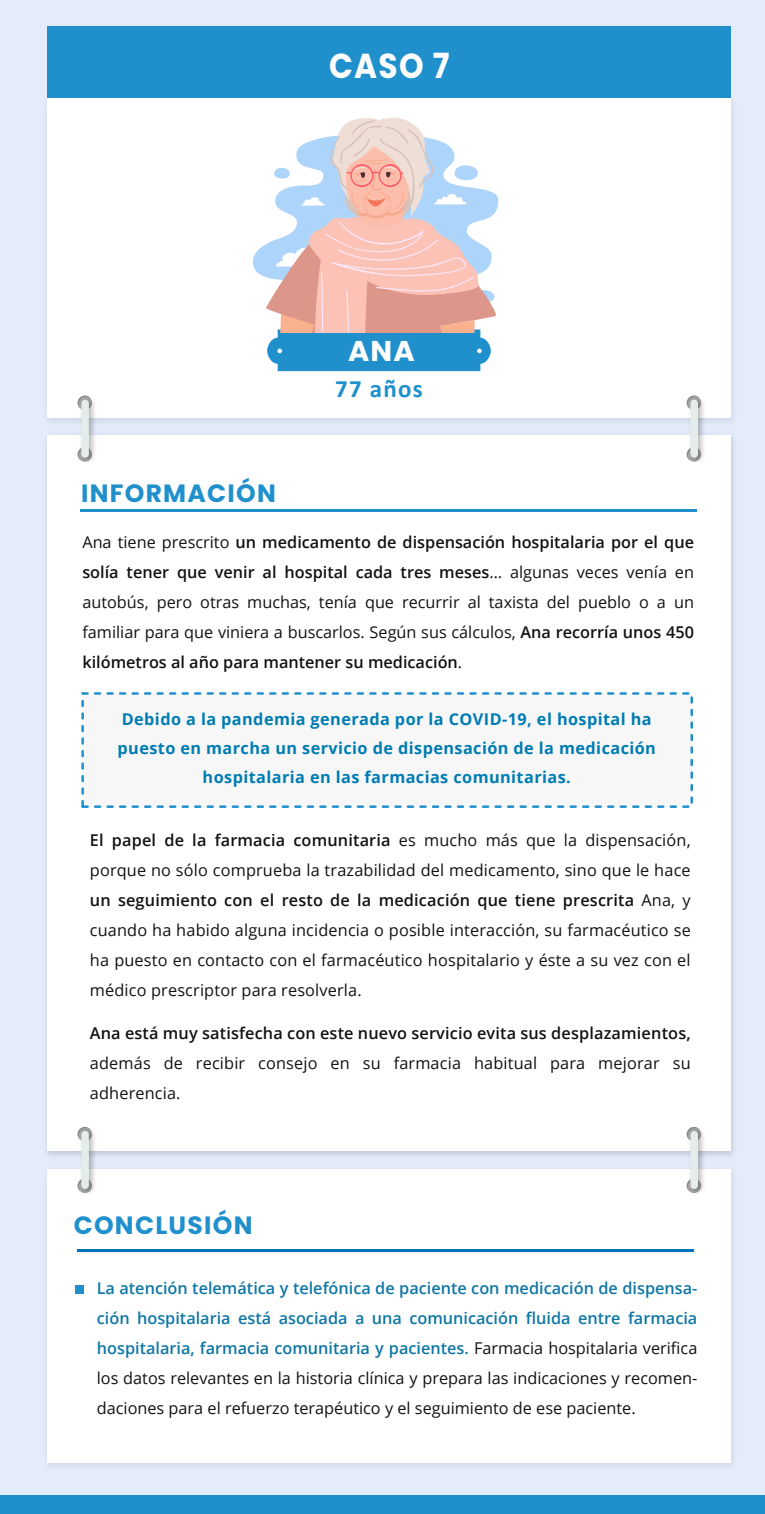
<style>
.page{position:relative;width:765px;height:1514px;background:#fff}
.page>*{position:absolute;margin:0;border:0;box-sizing:border-box;transform-origin:0 0}
.t1{font:700 34.62px "Poppins";color:#fcfcfd;scale:.9 1}
.t2{font:700 28.62px "Poppins";color:#fcfcfd}
.t3{font:700 25px "Poppins";letter-spacing:.05em;color:#2090cd}
.t4{font:700 25px "Calibri";letter-spacing:.05em;color:#2090cd}
.t5{font:16.25px/30px "Open Sans";letter-spacing:.01em;color:#111313;text-align:justify}
.t6{font:600 16.25px/30px "Open Sans";color:#0f77a5;text-align:justify}
.t7{font:700 16.25px/28.8px "Open Sans";letter-spacing:.025em;color:#007cb2;text-align:center}
.t8{font:600 16.25px "Open Sans";letter-spacing:.01em;color:#111313}
.s1{font-weight:600}
.s2{font-weight:400;color:#111313}
</style>
<div class="page">
<div style="left:0;top:0;width:764px;height:1513px;background:#e4ecfc"></div>
<div style="left:47px;top:26px;width:683px;height:76px;background:#2090cd"></div>
<div style="left:47px;top:435px;width:683px;height:715px;background:#fff"></div>
<div style="left:47px;top:1168px;width:683px;height:294px;background:#fff"></div>
<img style="left:685px;top:1127px;width:22px;height:66px">
<div style="left:690px;top:1130px;width:7px;height:59px;background:#e4ecec;border-radius:4px"></div>
<img style="left:76px;top:1127px;width:23px;height:66px">
<div style="left:81px;top:1130px;width:8px;height:59px;background:#e4ecec;border-radius:4px"></div>
<div style="left:0;top:1494px;width:764px;height:19px;background:#2090cd"></div>
<div style="left:75px;top:1285px;width:9px;height:8px;background:#2090cd"></div>
<img style="left:47px;top:94px;width:686px;height:328px">
<div style="left:47px;top:99px;width:683px;height:319px;background:#fff"></div>
<img style="left:685px;top:395px;width:22px;height:67px">
<div style="left:690px;top:399px;width:7px;height:58px;background:#e4ecec;border-radius:4px"></div>
<img style="left:76px;top:395px;width:23px;height:67px">
<div style="left:81px;top:399px;width:8px;height:58px;background:#e4ecec;border-radius:4px"></div>
<div style="left:81px;top:692px;width:611px;height:116px;background:#f7f7f8;border:2px dashed #2090cd"></div>
<hr style="left:80px;top:509px;width:616px;height:3px;background:#2090cd">
<hr style="left:78px;top:1249px;width:615px;height:3px;background:#0073ba">
<svg style="left:253px;top:244px;width:13px;height:33px"></svg>
<svg style="left:266px;top:117px;width:233px;height:254px"></svg>
<h1 class="t1" style="left:329px;top:45px;width:135px">CASO 7</h1>
<h2 class="t2" style="left:348px;top:334px;width:68px">ANA</h2>
<h3 class="t3" style="left:81px;top:479px;width:196px">INFORMACIÓN</h3>
<h3 class="t4" style="left:335px;top:371px;width:89px">77 años</h3>
<p class="t5" style="left:82px;top:527px;width:612px">Ana tiene prescrito <span class="s1">un medicamento de dispensación hospitalaria por el que solía tener que venir al hospital cada tres meses</span>… algunas veces venía en autobús, pero otras muchas, tenía que recurrir al taxista del pueblo o a un familiar para que viniera a buscarlos. Según sus cálculos, <span class="s1">Ana recorría unos 450 kilómetros al año para mantener su medicación</span>.</p>
<p class="t7" style="left:117px;top:704px;width:539px">Debido a la pandemia generada por la COVID-19, el hospital ha puesto en marcha un servicio de dispensación de la medicación hospitalaria en las farmacias comunitarias.</p>
<p class="t5" style="left:90px;top:825px;width:602px"><span class="s1">El papel de la farmacia comunitaria</span> es mucho más que la dispensación, porque no sólo comprueba la trazabilidad del medicamento, sino que le hace <span class="s1">un seguimiento con el resto de la medicación que tiene prescrita</span> Ana, y cuando ha habido alguna incidencia o posible interacción, su farmacéutico se ha puesto en contacto con el farmacéutico hospitalario y éste a su vez con el médico prescriptor para resolverla.</p>
<p class="t8" style="left:90px;top:1021px;width:602px">Ana está muy satisfecha con este nuevo servicio evita sus desplazamientos,</p>
<p class="t5" style="left:90px;top:1047px;width:602px">además de recibir consejo en su farmacia habitual para mejorar su adherencia.</p>
<h3 class="t3" style="left:74px;top:1210px;width:180px">CONCLUSIÓN</h3>
<p class="t6" style="left:97px;top:1272px;width:601px">La atención telemática y telefónica de paciente con medicación de dispensa&shy;ción hospitalaria está asociada a una comunicación fluida entre farmacia hospitalaria, farmacia comunitaria y pacientes. <span class="s2">Farmacia hospitalaria verifica los datos relevantes en la historia clínica y prepara las indicaciones y recomen&shy;daciones para el refuerzo terapéutico y el seguimiento de ese paciente.</span></p>
</div>
